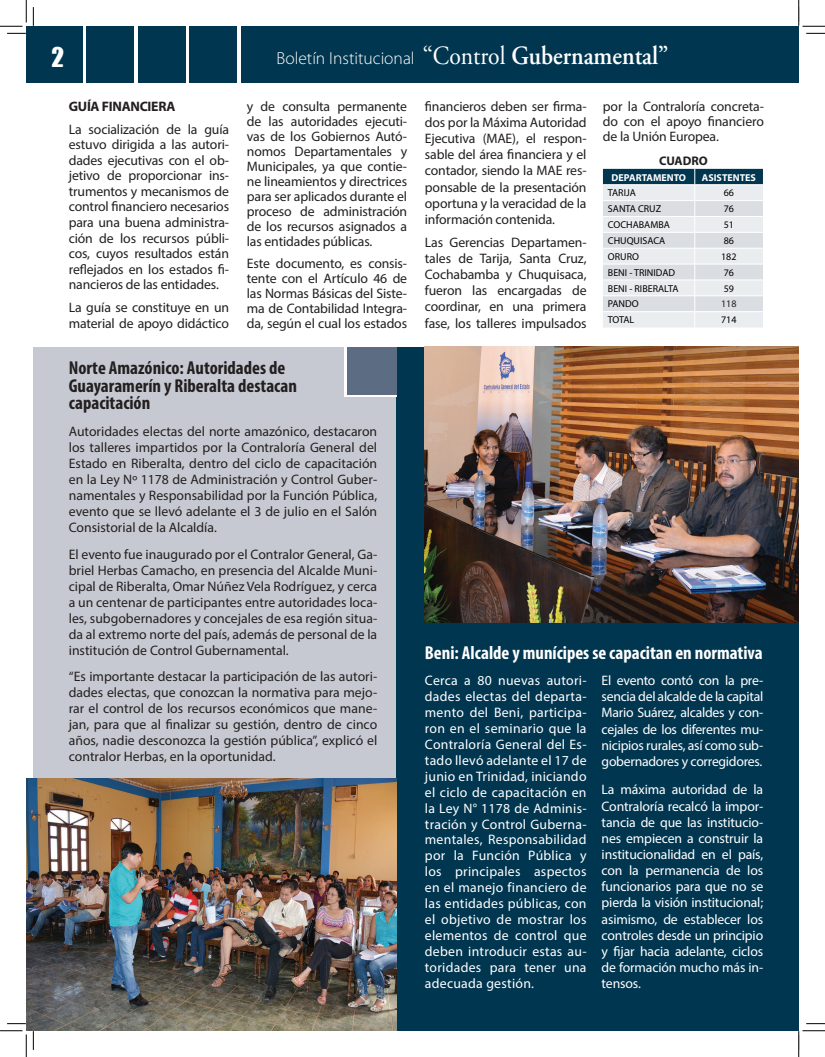
<style>
.page{position:relative;width:825px;height:1057px;background:#fff}
.page>*{position:absolute;margin:0;border:0;box-sizing:border-box;transform-origin:0 0}
.Toc_2{font:25px "Impact";color:#fff}
.Tit_Nota{font:700 condensed 18.75px/17.5px "Myriad Pro";color:#231f20}
.Tit_Nota-2{font:700 condensed 18.75px "Myriad Pro";color:#fff}
.Toc_2-2{font:300 17.5px "Myriad Pro";color:#fff}
.Parr_Boletín{font:13.75px/16px "Myriad Pro";letter-spacing:-.01em;color:#231f20;text-align:justify}
.Parr_Boletín-2{font:13.75px/15.9px "Myriad Pro";letter-spacing:-.01em;color:#fff;text-align:justify}
.Parr_Boletín-3{font:700 13.75px "Myriad Pro";letter-spacing:-.02em;color:#231f20}
.Parr_Boletín-4{font:700 12.5px "Myriad Pro";color:#231f20}
.Default{font:10px "Myriad Pro";color:#000}
.Default-2{font:700 10px "Myriad Pro";color:#fff}
.Toc_2-3{font:10px "Myriad Pro";color:#231f20}
.s1{font-family:"Adobe Garamond";font-weight:400;font-size:26.25px}
.s2{font-family:"Adobe Garamond";font-weight:600;font-size:26.25px}
</style>
<div class="page">
<div style="left:26px;top:26px;width:57px;height:57px;background:#013650"></div>
<div style="left:241px;top:26px;width:557px;height:57px;background:#013650"></div>
<div style="left:189px;top:26px;width:48px;height:57px;background:#013650"></div>
<div style="left:138px;top:26px;width:48px;height:57px;background:#013650"></div>
<div style="left:86px;top:26px;width:48px;height:57px;background:#013650"></div>
<div style="left:33px;top:347px;width:363px;height:676px;background:#c7c9d2"></div>
<div style="left:396px;top:347px;width:402px;height:683px;background:#013650"></div>
<svg style="left:603px;top:169px;width:160px;height:158px;background:#cfd6dc"></svg>
<img style="left:26px;top:778px;width:370px;height:252px">
<img style="left:425px;top:347px;width:373px;height:275px">
<div style="left:344px;top:344px;width:52px;height:53px;background:#fff"></div>
<div style="left:347px;top:347px;width:49px;height:48px;background:#5c6c82"></div>
<svg style="left:7px;top:33px;width:19px;height:1px"></svg>
<svg style="left:806px;top:33px;width:19px;height:1px"></svg>
<svg style="left:7px;top:1023px;width:19px;height:1px"></svg>
<svg style="left:806px;top:1023px;width:19px;height:1px"></svg>
<svg style="left:33px;top:7px;width:1px;height:19px"></svg>
<svg style="left:33px;top:1031px;width:1px;height:19px"></svg>
<svg style="left:0;top:0;width:27px;height:27px"></svg>
<svg style="left:0;top:1030px;width:27px;height:27px"></svg>
<svg style="left:798px;top:0;width:27px;height:27px"></svg>
<svg style="left:798px;top:1030px;width:27px;height:27px"></svg>
<p class="Toc_2" style="left:51px;top:38px;width:14px">2</p>
<p class="Toc_2-2" style="left:276px;top:48px;width:393px">Boletín Institucional <span class="s1">“Control</span> <span class="s2">Gubernamental”</span></p>
<p class="Parr_Boletín-3" style="left:69px;top:97px;width:108px">GUÍA FINANCIERA</p>
<p class="Parr_Boletín" style="left:69px;top:121px;width:162px;line-height:15.5px">La socialización de la guía estuvo dirigida a las autori&shy;dades ejecutivas con el ob&shy;jetivo de proporcionar ins&shy;trumentos y mecanismos de control financiero necesarios para una buena administra&shy;ción de los recursos públi&shy;cos, cuyos resultados están reflejados en los estados fi&shy;nancieros de las entidades.</p>
<p class="Parr_Boletín" style="left:69px;top:299px;width:162px;line-height:15.5px">La guía se constituye en un material de apoyo didáctico</p>
<p class="Parr_Boletín" style="left:425px;top:98px;width:163px">financieros deben ser firma&shy;dos por la Máxima Autoridad Ejecutiva (MAE), el respon&shy;sable del área financiera y el contador, siendo la MAE res&shy;ponsable de la presentación oportuna y la veracidad de la información contenida.</p>
<p class="Parr_Boletín" style="left:425px;top:234px;width:163px">Las Gerencias Departamen&shy;tales de Tarija, Santa Cruz, Cochabamba y Chuquisaca, fueron las encargadas de coordinar, en una primera fase, los talleres impulsados</p>
<p class="Parr_Boletín" style="left:247px;top:99px;width:162px;line-height:15px">y de consulta permanente de las autoridades ejecuti&shy;vas de los Gobiernos Autó&shy;nomos Departamentales y Municipales, ya que contie&shy;ne lineamientos y directrices para ser aplicados durante el proceso de administración de los recursos asignados a las entidades públicas.</p>
<p class="Parr_Boletín" style="left:247px;top:256px;width:162px;line-height:15px">Este documento, es consis&shy;tente con el Artículo 46 de las Normas Básicas del Siste&shy;ma de Contabilidad Integra&shy;da, según el cual los estados</p>
<p class="Parr_Boletín" style="left:603px;top:99px;width:162px;line-height:15px">por la Contraloría concreta&shy;do con el apoyo financiero de la Unión Europea.</p>
<p class="Parr_Boletín-4" style="left:659px;top:152px;width:50px">CUADRO</p>
<p class="Default-2" style="left:611px;top:171px;width:76px">DEPARTAMENTO</p>
<p class="Default-2" style="left:701px;top:171px;width:56px">ASISTENTES</p>
<p class="Default" style="left:608px;top:187px;width:29px">TARIJA</p>
<p class="Default" style="left:723px;top:187px;width:12px">66</p>
<p class="Default" style="left:608px;top:203px;width:55px">SANTA CRUZ</p>
<p class="Default" style="left:723px;top:203px;width:12px">76</p>
<p class="Default" style="left:608px;top:219px;width:64px">COCHABAMBA</p>
<p class="Default" style="left:723px;top:219px;width:12px">51</p>
<p class="Default" style="left:608px;top:234px;width:59px">CHUQUISACA</p>
<p class="Default" style="left:723px;top:234px;width:12px">86</p>
<p class="Default" style="left:608px;top:250px;width:33px">ORURO</p>
<p class="Default" style="left:721px;top:250px;width:17px">182</p>
<p class="Default" style="left:608px;top:266px;width:69px">BENI - TRINIDAD</p>
<p class="Default" style="left:723px;top:266px;width:12px">76</p>
<p class="Default" style="left:608px;top:282px;width:72px">BENI - RIBERALTA</p>
<p class="Default" style="left:723px;top:282px;width:12px">59</p>
<p class="Default" style="left:608px;top:298px;width:32px">PANDO</p>
<p class="Toc_2-3" style="left:721px;top:298px;width:17px">118</p>
<p class="Default" style="left:608px;top:314px;width:28px">TOTAL</p>
<p class="Default" style="left:721px;top:314px;width:17px">714</p>
<p class="Tit_Nota" style="left:69px;top:359px;width:230px">Norte Amazónico: Autoridades de<br>Guayaramerín y Riberalta destacan capacitación</p>
<p class="Parr_Boletín" style="left:69px;top:423px;width:310px">Autoridades electas del norte amazónico, destacaron los talleres impartidos por la Contraloría General del Estado en Riberalta, dentro del ciclo de capacitación en la Ley Nº 1178 de Administración y Control Guber&shy;namentales y Responsabilidad por la Función Pública, evento que se llevó adelante el 3 de julio en el Salón Consistorial de la Alcaldía.</p>
<p class="Parr_Boletín" style="left:69px;top:546px;width:310px">El evento fue inaugurado por el Contralor General, Ga&shy;briel Herbas Camacho, en presencia del Alcalde Muni&shy;cipal de Riberalta, Omar Núñez Vela Rodríguez, y cerca a un centenar de participantes entre autoridades loca&shy;les, subgobernadores y concejales de esa región situa&shy;da al extremo norte del país, además de personal de la institución de Control Gubernamental.</p>
<p class="Parr_Boletín" style="left:69px;top:668px;width:310px">“Es importante destacar la participación de las autori&shy;dades electas, que conozcan la normativa para mejo&shy;rar el control de los recursos económicos que mane&shy;jan, para que al finalizar su gestión, dentro de cinco años, nadie desconozca la gestión pública”, explicó el contralor Herbas, en la oportunidad.</p>
<p class="Tit_Nota-2" style="left:425px;top:640px;width:339px">Beni: Alcalde y munícipes se capacitan en normativa</p>
<p class="Parr_Boletín-2" style="left:425px;top:672px;width:163px">Cerca a 80 nuevas autori&shy;dades electas del departa&shy;mento del Beni, participa&shy;ron en el seminario que la Contraloría General del Es&shy;tado llevó adelante el 17 de junio en Trinidad, iniciando el ciclo de capacitación en la Ley N° 1178 de Adminis&shy;tración y Control Guberna&shy;mentales, Responsabilidad por la Función Pública y los principales aspectos en el manejo financiero de las entidades públicas, con el objetivo de mostrar los elementos de control que deben introducir estas au&shy;toridades para tener una adecuada gestión.</p>
<p class="Parr_Boletín-2" style="left:601px;top:672px;width:163px">El evento contó con la pre&shy;sencia del alcalde de la capital Mario Suárez, alcaldes y con&shy;cejales de los diferentes mu&shy;nicipios rurales, así como sub&shy;gobernadores y corregidores.</p>
<p class="Parr_Boletín-2" style="left:601px;top:781px;width:163px">La máxima autoridad de la Contraloría recalcó la impor&shy;tancia de que las institucio&shy;nes empiecen a construir la institucionalidad en el país, con la permanencia de los funcionarios para que no se pierda la visión institucional; asimismo, de establecer los controles desde un principio y fijar hacia adelante, ciclos de formación mucho más in&shy;tensos.</p>
</div>
